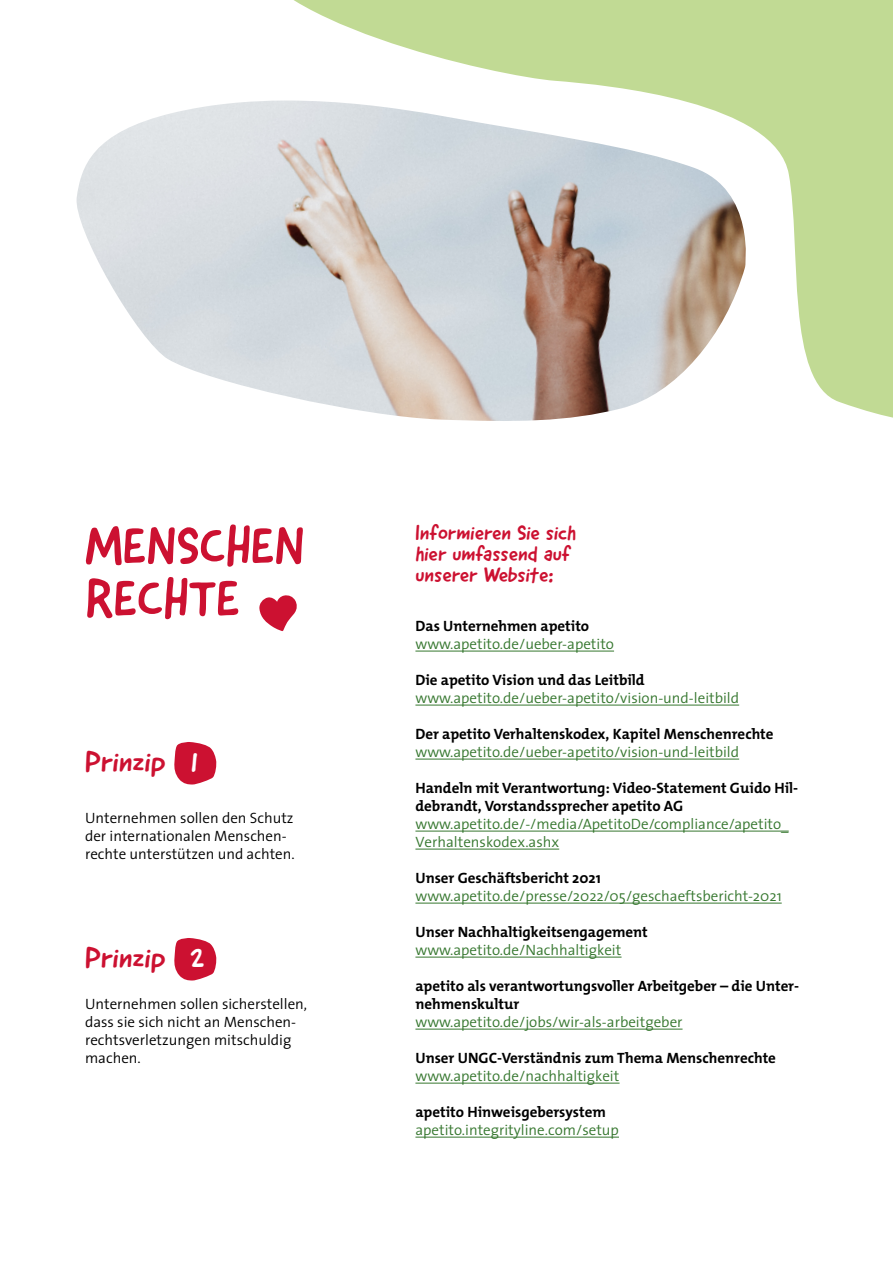
<style>
.page{position:relative;width:893px;height:1263px;background:#fff}
.page>*{position:absolute;margin:0;border:0;box-sizing:border-box;transform-origin:0 0}
.t1{font:52.5px/52.5px "Good Dog New";color:#cc1131}
.t2{font:30px "Good Dog New";color:#cc1131}
.t3{font:21px/21px "Good Dog New";color:#cc1131}
.t4{font:300 15px/18px "The Sans";color:#36772f}
.t5{font:700 15px/18px "The Mix Os F";color:#000}
.t6{font:300 15px/18px "The Sans";color:#000}
.s1{color:#fff}
</style>
<div class="page">
<svg style="left:271px;top:0;width:622px;height:418px;fill:#c1da94"></svg>
<svg style="left:174px;top:742px;width:43px;height:42px"></svg>
<svg style="left:174px;top:938px;width:43px;height:42px"></svg>
<hr style="left:415px;top:651px;width:199px;height:1px;background:#36772f">
<hr style="left:415px;top:705px;width:324px;height:1px;background:#36772f">
<hr style="left:415px;top:759px;width:324px;height:1px;background:#36772f">
<hr style="left:415px;top:831px;width:374px;height:1px;background:#36772f">
<hr style="left:415px;top:849px;width:144px;height:1px;background:#36772f">
<hr style="left:415px;top:903px;width:367px;height:1px;background:#36772f">
<hr style="left:415px;top:957px;width:207px;height:1px;background:#36772f">
<hr style="left:415px;top:1029px;width:267px;height:1px;background:#36772f">
<hr style="left:415px;top:1083px;width:205px;height:1px;background:#36772f">
<hr style="left:415px;top:1137px;width:204px;height:1px;background:#36772f">
<img style="left:76px;top:101px;width:680px;height:320px">
<svg style="left:259px;top:595px;width:38px;height:36px"></svg>
<h1 class="t1" style="left:85px;top:520px;width:221px">MENSCHEN<br>RECHTE</h1>
<h2 class="t2" style="left:85px;top:742px;width:116px">Prinzip <span class="s1">1</span></h2>
<p class="t6" style="left:85px;top:808px;width:211px">Unternehmen sollen den Schutz der internationalen Menschen&shy;rechte unterstützen und achten.</p>
<h2 class="t2" style="left:85px;top:938px;width:121px">Prinzip <span class="s1">2</span></h2>
<p class="t6" style="left:85px;top:995px;width:224px">Unternehmen sollen sicherstellen, dass sie sich nicht an Menschen&shy;rechtsverletzungen mitschuldig machen.</p>
<h3 class="t3" style="left:415px;top:523px;width:162px">Informieren Sie sich hier umfassend auf unserer Website:</h3>
<p class="t5" style="left:415px;top:617px;width:175px">Das Unternehmen apetito</p>
<p class="t4" style="left:415px;top:634px;width:200px">www.apetito.de/ueber-apetito</p>
<p class="t5" style="left:415px;top:671px;width:231px">Die apetito Vision und das Leitbild</p>
<p class="t4" style="left:415px;top:688px;width:325px">www.apetito.de/ueber-apetito/vision-und-leitbild</p>
<p class="t5" style="left:415px;top:725px;width:360px">Der apetito Verhaltenskodex, Kapitel Menschenrechte</p>
<p class="t4" style="left:415px;top:742px;width:325px">www.apetito.de/ueber-apetito/vision-und-leitbild</p>
<p class="t5" style="left:415px;top:779px;width:384px">Handeln mit Verantwortung: Video-Statement Guido Hil&shy;debrandt, Vorstandssprecher apetito AG</p>
<p class="t4" style="left:415px;top:814px;width:375px">www.apetito.de/-/media/ApetitoDe/compliance/apetito_<br>Verhaltenskodex.ashx</p>
<p class="t5" style="left:415px;top:869px;width:187px">Unser Geschäftsbericht 2021</p>
<p class="t4" style="left:415px;top:886px;width:368px">www.apetito.de/presse/2022/05/geschaeftsbericht-2021</p>
<p class="t5" style="left:415px;top:923px;width:234px">Unser Nachhaltigkeitsengagement</p>
<p class="t4" style="left:415px;top:940px;width:207px">www.apetito.de/Nachhaltigkeit</p>
<p class="t5" style="left:415px;top:977px;width:385px">apetito als verantwortungsvoller Arbeitgeber – die Unter&shy;nehmenskultur</p>
<p class="t4" style="left:415px;top:1012px;width:269px">www.apetito.de/jobs/wir-als-arbeitgeber</p>
<p class="t5" style="left:415px;top:1049px;width:362px">Unser UNGC-Verständnis zum Thema Menschenrechte</p>
<p class="t4" style="left:415px;top:1066px;width:205px">www.apetito.de/nachhaltigkeit</p>
<p class="t5" style="left:415px;top:1103px;width:192px">apetito Hinweisgebersystem</p>
<p class="t4" style="left:415px;top:1120px;width:205px">apetito.integrityline.com/setup</p>
</div>
